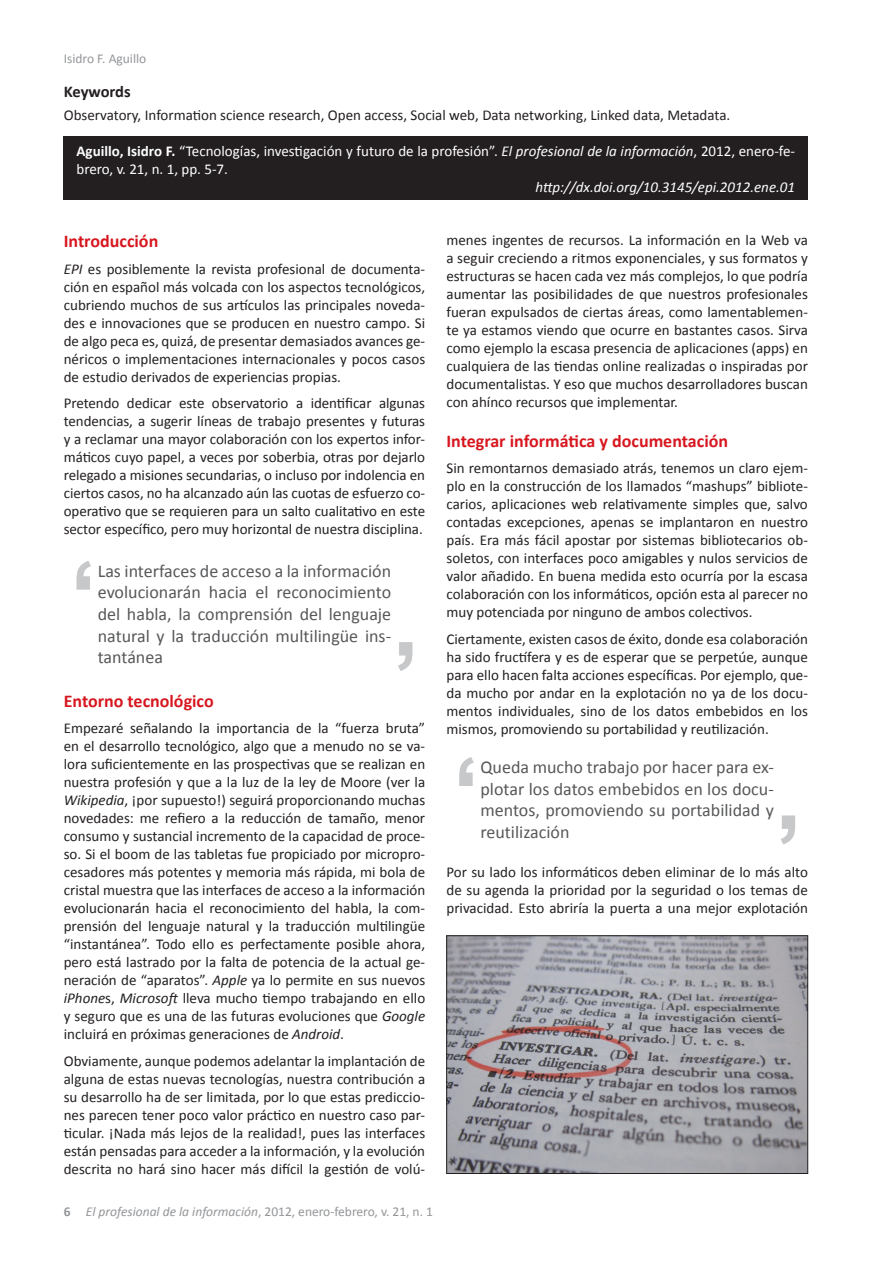
<style>
.page{position:relative;width:893px;height:1263px;background:#fff}
.page>*{position:absolute;margin:0;border:0;box-sizing:border-box;transform-origin:0 0}
.t1{font:18px/21.6px "Calibri";color:#57585a;text-align:justify}
.t2{font:700 18px "Calibri";color:#d7171f}
.t3{font:700 16.5px "Calibri";letter-spacing:-.01em;color:#231f20}
.t4{font:15px/18px "Calibri";color:#231f20;text-align:justify}
.t5{font:15px/18px "Calibri";color:#fff}
.t6{font:italic 15px "Calibri";color:#fff}
.t7{font:italic 13.5px "Calibri";color:#939598}
.t8{font:13.5px "Calibri";color:#939598}
.s1{font-weight:700}
.s2{font-style:italic}
.s3{font-style:normal}
</style>
<div class="page">
<div style="left:64px;top:136px;width:744px;height:64px;background:#231f20"></div>
<svg style="left:398px;top:642px;width:14px;height:29px"></svg>
<svg style="left:77px;top:561px;width:14px;height:29px"></svg>
<img style="left:448px;top:937px;width:358px;height:235px">
<div style="left:446px;top:935px;width:362px;height:239px;border:1px solid #231f20"></div>
<svg style="left:781px;top:815px;width:14px;height:29px"></svg>
<svg style="left:459px;top:757px;width:15px;height:29px"></svg>
<p class="t8" style="left:64px;top:50px;width:84px">Isidro F. Aguillo</p>
<p class="t3" style="left:64px;top:81px;width:68px">Keywords</p>
<p class="t4" style="left:64px;top:106px;width:668px">Observatory, Information science research, Open access, Social web, Data networking, Linked data, Metadata.</p>
<p class="t5" style="left:77px;top:142px;width:720px"><span class="s1">Aguillo, Isidro F.</span> “Tecnologías, investigación y futuro de la profesión”. <span class="s2">El profesional de la información</span>, 2012, enero-fe&shy;brero, v. 21, n. 1, pp. 5-7.</p>
<p class="t6" style="left:535px;top:176px;width:261px">http://dx.doi.org/10.3145/epi.2012.ene.01</p>
<p class="t2" style="left:64px;top:230px;width:96px">Introducción</p>
<p class="t4" style="left:64px;top:260px;width:363px"><span class="s2">EPI</span> es posiblemente la revista profesional de documenta&shy;ción en español más volcada con los aspectos tecnológicos, cubriendo muchos de sus artículos las principales noveda&shy;des e innovaciones que se producen en nuestro campo. Si de algo peca es, quizá, de presentar demasiados avances ge&shy;néricos o implementaciones internacionales y pocos casos de estudio derivados de experiencias propias.</p>
<p class="t4" style="left:64px;top:394px;width:363px">Pretendo dedicar este observatorio a identificar algunas tendencias, a sugerir líneas de trabajo presentes y futuras y a reclamar una mayor colaboración con los expertos infor&shy;máticos cuyo papel, a veces por soberbia, otras por dejarlo relegado a misiones secundarias, o incluso por indolencia en ciertos casos, no ha alcanzado aún las cuotas de esfuerzo co&shy;operativo que se requieren para un salto cualitativo en este sector específico, pero muy horizontal de nuestra disciplina.</p>
<p class="t1" style="left:98px;top:560px;width:295px">Las interfaces de acceso a la información evolucionarán hacia el reconocimiento del habla, la comprensión del lenguaje natural y la traducción multilingüe ins&shy;tantánea</p>
<p class="t2" style="left:64px;top:689px;width:151px">Entorno tecnológico</p>
<p class="t4" style="left:64px;top:719px;width:363px">Empezaré señalando la importancia de la “fuerza bruta” en el desarrollo tecnológico, algo que a menudo no se va&shy;lora suficientemente en las prospectivas que se realizan en nuestra profesión y que a la luz de la ley de Moore (ver la <span class="s2">Wikipedia</span>, ¡por supuesto!) seguirá proporcionando muchas novedades: me refiero a la reducción de tamaño, menor consumo y sustancial incremento de la capacidad de proce&shy;so. Si el boom de las tabletas fue propiciado por micropro&shy;cesadores más potentes y memoria más rápida, mi bola de cristal muestra que las interfaces de acceso a la información evolucionarán hacia el reconocimiento del habla, la com&shy;prensión del lenguaje natural y la traducción multilingüe “instantánea”. Todo ello es perfectamente posible ahora, pero está lastrado por la falta de potencia de la actual ge&shy;neración de “aparatos”. <span class="s2">Apple</span> ya lo permite en sus nuevos <span class="s2">iPhone</span>s, <span class="s2">Microsoft</span> lleva mucho tiempo trabajando en ello y seguro que es una de las futuras evoluciones que <span class="s2">Google </span>incluirá en próximas generaciones de <span class="s2">Android</span>.</p>
<p class="t4" style="left:64px;top:1052px;width:363px">Obviamente, aunque podemos adelantar la implantación de alguna de estas nuevas tecnologías, nuestra contribución a su desarrollo ha de ser limitada, por lo que estas prediccio&shy;nes parecen tener poco valor práctico en nuestro caso par&shy;ticular. ¡Nada más lejos de la realidad!, pues las interfaces están pensadas para acceder a la información, y la evolución descrita no hará sino hacer más difícil la gestión de volú-</p>
<p class="t7" style="left:86px;top:1202px;width:349px">El profesional de la información<span class="s3">, 2012, enero-febrero, v. 21, n. 1</span></p>
<p class="t4" style="left:446px;top:231px;width:363px">menes ingentes de recursos. La información en la Web va a seguir creciendo a ritmos exponenciales, y sus formatos y estructuras se hacen cada vez más complejos, lo que podría aumentar las posibilidades de que nuestros profesionales fueran expulsados de ciertas áreas, como lamentablemen&shy;te ya estamos viendo que ocurre en bastantes casos. Sirva como ejemplo la escasa presencia de aplicaciones (apps) en cualquiera de las tiendas online realizadas o inspiradas por documentalistas. Y eso que muchos desarrolladores buscan con ahínco recursos que implementar.</p>
<p class="t2" style="left:446px;top:429px;width:283px">Integrar informática y documentación</p>
<p class="t4" style="left:446px;top:459px;width:363px">Sin remontarnos demasiado atrás, tenemos un claro ejem&shy;plo en la construcción de los llamados “mashups” bibliote&shy;carios, aplicaciones web relativamente simples que, salvo contadas excepciones, apenas se implantaron en nuestro país. Era más fácil apostar por sistemas bibliotecarios ob&shy;soletos, con interfaces poco amigables y nulos servicios de valor añadido. En buena medida esto ocurría por la escasa colaboración con los informáticos, opción esta al parecer no muy potenciada por ninguno de ambos colectivos.</p>
<p class="t4" style="left:446px;top:630px;width:363px">Ciertamente, existen casos de éxito, donde esa colaboración ha sido fructífera y es de esperar que se perpetúe, aunque para ello hacen falta acciones específicas. Por ejemplo, que&shy;da mucho por andar en la explotación no ya de los docu&shy;mentos individuales, sino de los datos embebidos en los mismos, promoviendo su portabilidad y reutilización.</p>
<p class="t1" style="left:480px;top:756px;width:295px">Queda mucho trabajo por hacer para ex&shy;plotar los datos embebidos en los docu&shy;mentos, promoviendo su portabilidad y reutilización</p>
<p class="t4" style="left:446px;top:863px;width:363px">Por su lado los informáticos deben eliminar de lo más alto de su agenda la prioridad por la seguridad o los temas de privacidad. Esto abriría la puerta a una mejor explotación</p>
</div>
